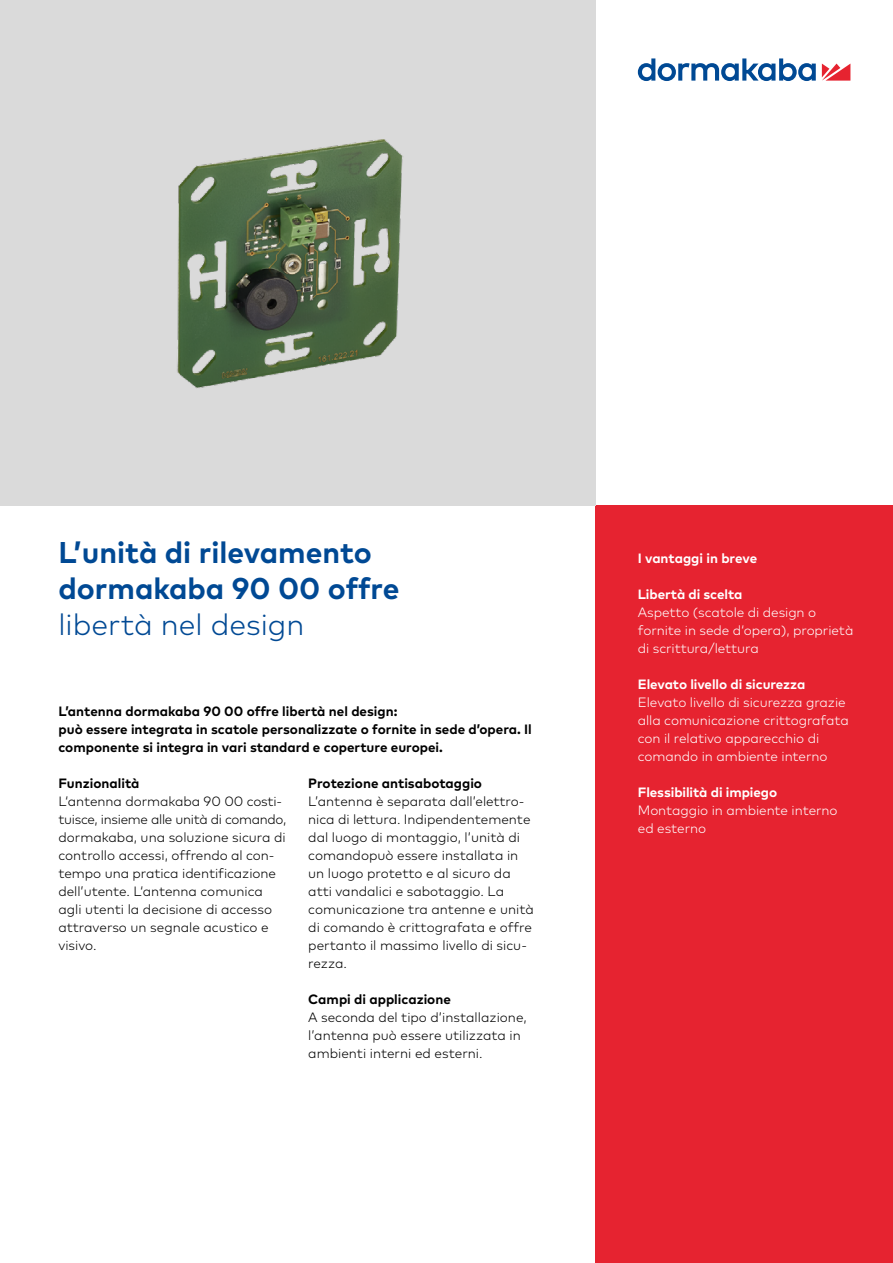
<style>
.page{position:relative;width:893px;height:1263px;background:#fff}
.page>*{position:absolute;margin:0;border:0;box-sizing:border-box;transform-origin:0 0}
.t1{font:700 30px/36px "Mark Pro";color:#004994}
.t2{font:300 30px "Mark Pro";color:#004994}
.t3{font:300 13.5px/18px "Mark Pro";color:#000}
.t4{font:300 13.5px/18px "Mark Pro";letter-spacing:-.005em;color:#fff}
.t5{font:700 13.5px/18px "Mark Pro";color:#000}
.t6{font:700 13.5px "Mark Pro";letter-spacing:-.005em;color:#fff}
</style>
<div class="page">
<svg style="left:822px;top:64px;width:28px;height:17px"></svg>
<svg style="left:638px;top:58px;width:178px;height:23px"></svg>
<div style="left:595px;top:505px;width:298px;height:758px;background:#e62330"></div>
<div style="left:0;top:0;width:595px;height:505px;background:#dadada"></div>
<img style="left:177px;top:139px;width:226px;height:249px">
<h1 class="t1" style="left:58px;top:531px;width:342px">L’unità di rilevamento dormakaba 90 00 offre</h1>
<h1 class="t2" style="left:58px;top:601px;width:247px">libertà nel design</h1>
<p class="t5" style="left:58px;top:701px;width:475px">L’antenna dormakaba 90 00 offre libertà nel design:<br>può essere integrata in scatole personalizzate o fornite in sede d’opera. Il componente si integra in vari standard e coperture europei.</p>
<p class="t5" style="left:58px;top:773px;width:83px">Funzionalità</p>
<p class="t3" style="left:58px;top:791px;width:229px">L‘antenna dormakaba 90 00 costi&shy;tuisce, insieme alle unità di comando, dormakaba, una soluzione sicura di controllo accessi, offrendo al con&shy;tempo una pratica identificazione dell’utente. L‘antenna comunica agli utenti la decisione di accesso attraverso un segnale acustico e visivo.</p>
<p class="t5" style="left:308px;top:773px;width:175px">Protezione antisabotaggio</p>
<p class="t3" style="left:308px;top:791px;width:227px">L’antenna è separata dall’elettro&shy;nica di lettura. Indipendentemente dal luogo di montaggio, l’unità di comandopuò essere installata in un luogo protetto e al sicuro da atti vandalici e sabotaggio. La comunicazione tra antenne e unità di comando è crittografata e offre pertanto il massimo livello di sicu&shy;rezza.</p>
<p class="t5" style="left:308px;top:988px;width:144px">Campi di applicazione</p>
<p class="t3" style="left:308px;top:1007px;width:220px">A seconda del tipo d’installazione, l’antenna può essere utilizzata in ambienti interni ed esterni.</p>
<p class="t6" style="left:638px;top:547px;width:121px">I vantaggi in breve</p>
<p class="t6" style="left:638px;top:583px;width:106px">Libertà di scelta</p>
<p class="t4" style="left:638px;top:602px;width:217px">Aspetto (scatole di design o fornite in sede d‘opera), proprietà di scrittura/lettura</p>
<p class="t6" style="left:638px;top:673px;width:169px">Elevato livello di sicurezza</p>
<p class="t4" style="left:638px;top:692px;width:212px">Elevato livello di sicurezza grazie alla comunicazione crittografata con il relativo apparecchio di comando in ambiente interno</p>
<p class="t6" style="left:638px;top:781px;width:141px">Flessibilità di impiego</p>
<p class="t4" style="left:638px;top:800px;width:201px">Montaggio in ambiente interno ed esterno</p>
</div>
